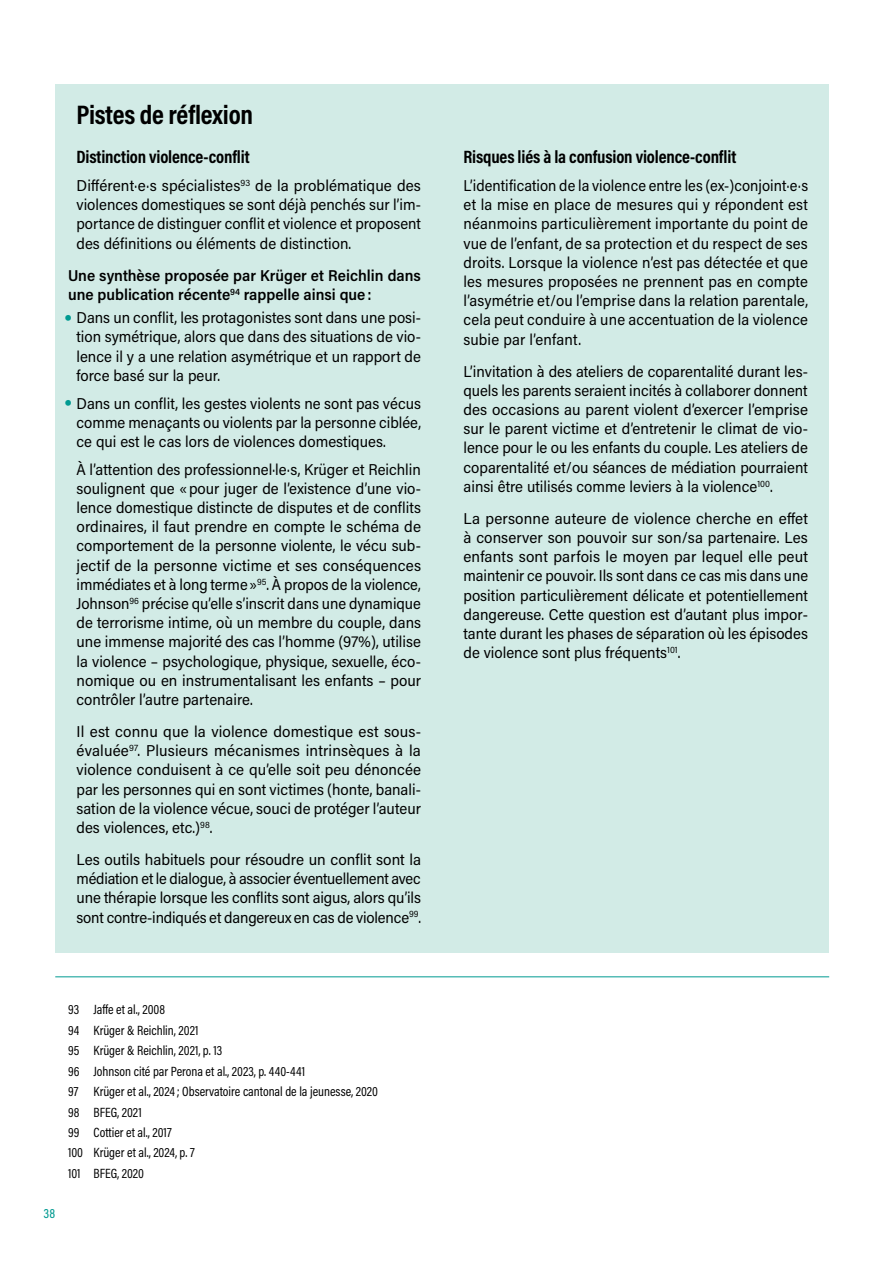
<style>
.page{position:relative;width:893px;height:1263px;background:#fff}
.page>*{position:absolute;margin:0;border:0;box-sizing:border-box;transform-origin:0 0}
.t1{font:700 27px "Acumin Pro Cond";letter-spacing:-.01em;color:#000}
.t2{font:700 18px "Acumin Pro Cond";letter-spacing:-.01em;color:#000}
.t3{font:15.75px/19.2px "Acumin Pro Semi Cond";color:#000;text-align:justify}
.t4{font:600 15.75px/19.2px "Acumin Pro Semi Cond";color:#000}
.t5{font:13.5px/20.4px "Acumin Pro Cond";color:#000}
.t6{font:500 13.5px "Acumin Pro Cond";color:#009a91}
</style>
<div class="page">
<div style="left:55px;top:104px;width:774px;height:848px;background:#d2ebe6"></div>
<div style="left:55px;top:85px;width:774px;height:69px;background:#d2ebe6"></div>
<hr style="left:55px;top:976px;width:774px;height:1px;background:#009a91">
<h1 class="t1" style="left:77px;top:97px;width:178px">Pistes de réflexion</h1>
<p class="t2" style="left:77px;top:145px;width:175px">Distinction violence-conflit</p>
<p class="t3" style="left:77px;top:175px;width:346px">Différent·e·s spécialistes<sup>93</sup> de la problématique des violences domestiques se sont déjà penchés sur l’im&shy;portance de distinguer conflit et violence et proposent des définitions ou éléments de distinction.</p>
<p class="t4" style="left:68px;top:265px;width:354px">Une synthèse proposée par Krüger et Reichlin dans une publication récente<sup>94</sup> rappelle ainsi que:</p>
<p class="t3" style="left:77px;top:307px;width:346px">Dans un conflit, les protagonistes sont dans une posi&shy;tion symétrique, alors que dans des situations de vio&shy;lence il y a une relation asymétrique et un rapport de force basé sur la peur.</p>
<p class="t3" style="left:77px;top:393px;width:346px">Dans un conflit, les gestes violents ne sont pas vécus comme menaçants ou violents par la personne ciblée, ce qui est le cas lors de violences domestiques.</p>
<p class="t3" style="left:77px;top:459px;width:346px">À l’attention des professionnel∙le∙s, Krüger et Reichlin soulignent que «pour juger de l’existence d’une vio&shy;lence domestique distincte de disputes et de conflits ordinaires, il faut prendre en compte le schéma de comportement de la personne violente, le vécu sub&shy;jectif de la personne victime et ses conséquences immédiates et à long terme»<sup>95</sup>. À propos de la violence, Johnson<sup>96</sup> précise qu’elle s’inscrit dans une dynamique de terrorisme intime, où un membre du couple, dans une immense majorité des cas l’homme (97%), utilise la violence – psychologique, physique, sexuelle, éco&shy;nomique ou en instrumentalisant les enfants – pour contrôler l’autre partenaire.</p>
<p class="t3" style="left:77px;top:721px;width:346px">Il est connu que la violence domestique est sous&shy;évaluée<sup>97</sup>. Plusieurs mécanismes intrinsèques à la violence conduisent à ce qu’elle soit peu dénoncée par les personnes qui en sont victimes (honte, banali&shy;sation de la violence vécue, souci de protéger l’auteur des violences, etc.)<sup>98</sup>.</p>
<p class="t3" style="left:77px;top:849px;width:346px">Les outils habituels pour résoudre un conflit sont la médiation et le dialogue, à associer éventuellement avec une thérapie lorsque les conflits sont aigus, alors qu’ils sont contre-indiqués et dangereux en cas de violence<sup>99</sup>.</p>
<p class="t6" style="left:43px;top:1204px;width:13px">38</p>
<p class="t5" style="left:68px;top:999px;width:312px">93 Jaffe et al., 2008<br>94 Krüger &amp; Reichlin, 2021<br>95 Krüger &amp; Reichlin, 2021, p. 13<br>96 Johnson cité par Perona et al., 2023, p. 440‑441<br>97 Krüger et al., 2024 ; Observatoire cantonal de la jeunesse, 2020<br>98 BFEG, 2021<br>99 Cottier et al., 2017<br>100 Krüger et al., 2024, p. 7<br>101 BFEG, 2020</p>
<p class="t2" style="left:463px;top:145px;width:274px">Risques liés à la confusion violence-conflit</p>
<p class="t3" style="left:463px;top:175px;width:346px">L’identification de la violence entre les (ex-)conjoint∙e∙s et la mise en place de mesures qui y répondent est néanmoins particulièrement importante du point de vue de l’enfant, de sa protection et du respect de ses droits. Lorsque la violence n’est pas détectée et que les mesures proposées ne prennent pas en compte l’asymétrie et/ou l’emprise dans la relation parentale, cela peut conduire à une accentuation de la violence subie par l’enfant.</p>
<p class="t3" style="left:463px;top:361px;width:346px">L’invitation à des ateliers de coparentalité durant les&shy;quels les parents seraient incités à collaborer donnent des occasions au parent violent d’exercer l’emprise sur le parent victime et d’entretenir le climat de vio&shy;lence pour le ou les enfants du couple. Les ateliers de coparentalité et/ou séances de médiation pourraient ainsi être utilisés comme leviers à la violence<sup>100</sup>.</p>
<p class="t3" style="left:463px;top:508px;width:346px">La personne auteure de violence cherche en effet à conserver son pouvoir sur son/sa partenaire. Les enfants sont parfois le moyen par lequel elle peut maintenir ce pouvoir. Ils sont dans ce cas mis dans une position particulièrement délicate et potentiellement dangereuse. Cette question est d’autant plus impor&shy;tante durant les phases de séparation où les épisodes de violence sont plus fréquents<sup>101</sup>.</p>
</div>
